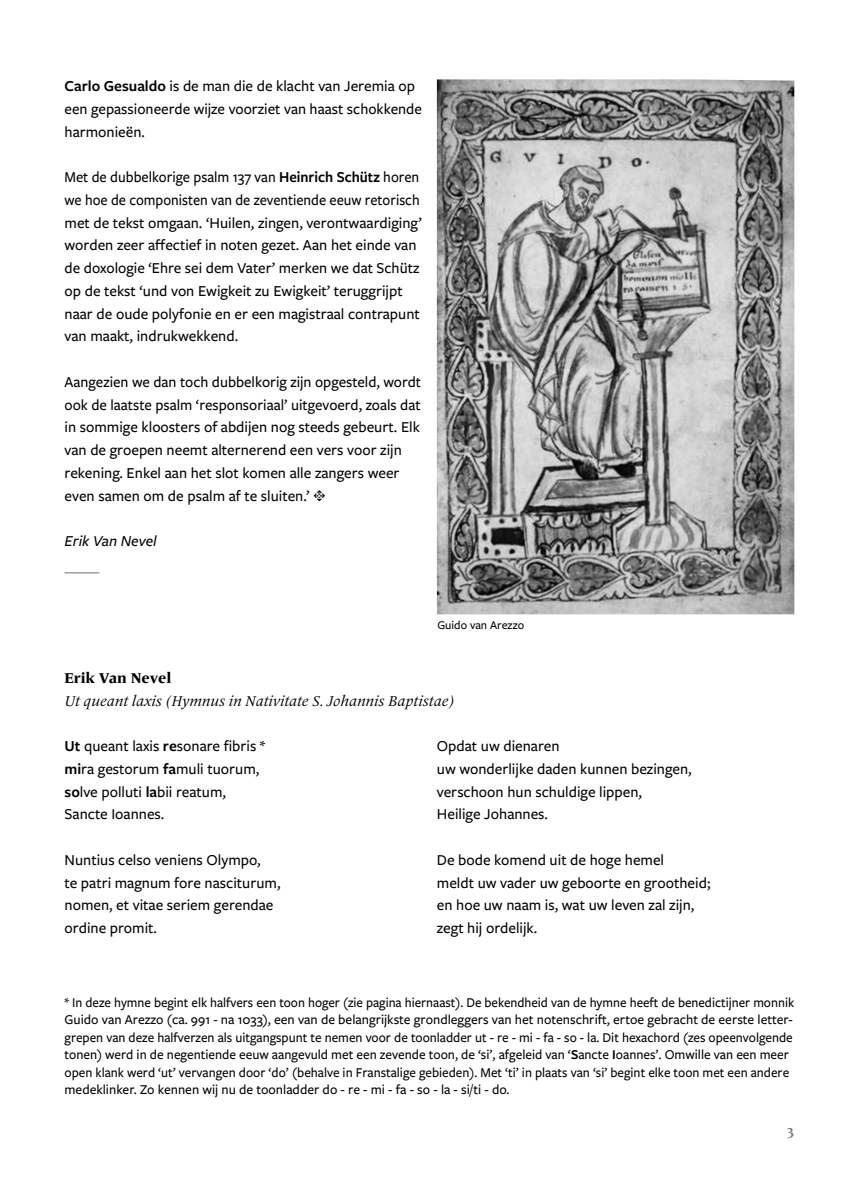
<style>
.page{position:relative;width:844px;height:1191px;background:#fff}
.page>*{position:absolute;margin:0;border:0;box-sizing:border-box;transform-origin:0 0}
.t1{font:500 15.75px/22.8px "Freight Sans Pro";color:#000}
.t2{font:500 15.75px/22.8px "Freight Sans Pro";color:#000;scale:.95 1}
.t3{font:italic 500 15.75px "Freight Sans Pro";color:#000}
.t4{font:italic 14.88px "Frutiger Serif LT Pro";color:#000}
.t5{font:800 14.88px "Frutiger Serif LT Pro";color:#000}
.t6{font:500 14.88px "Frutiger Serif LT Pro";color:#706f6f}
.t7{font:500 14px/17.5px "Freight Sans Pro";color:#000;scale:.96 1}
.t8{font:500 12.25px "Freight Sans Pro";color:#000}
.s1{font-weight:600}
.s2{font-family:"Type Embellishments One";font-weight:400}
</style>
<div class="page">
<hr style="left:64px;top:572px;width:35px;height:1px;background:#706f6f">
<img style="left:437px;top:79px;width:357px;height:535px">
<p class="t1" style="left:64px;top:74px;width:359px"><span class="s1">Carlo Gesualdo</span> is de man die de klacht van Jeremia op een gepassioneerde wijze voorziet van haast schokkende harmonieën.</p>
<p class="t2" style="left:64px;top:165px;width:377px">Met de dubbelkorige psalm 137 van <span class="s1">Heinrich Schütz</span> horen we hoe de componisten van de zeventiende eeuw retorisch met de tekst omgaan. ‘Huilen, zingen, verontwaardiging’ worden zeer affectief in noten gezet. Aan het einde van de doxologie ‘Ehre sei dem Vater’ merken we dat Schütz op de tekst ‘und von Ewigkeit zu Ewigkeit’ teruggrijpt naar de oude polyfonie en er een magistraal contrapunt van maakt, indrukwekkend.</p>
<p class="t1" style="left:64px;top:370px;width:358px">Aangezien we dan toch dubbelkorig zijn opgesteld, wordt ook de laatste psalm ‘responsoriaal’ uitgevoerd, zoals dat in sommige kloosters of abdijen nog steeds gebeurt. Elk van de groepen neemt alternerend een vers voor zijn rekening. Enkel aan het slot komen alle zangers weer even samen om de psalm af te sluiten.’ <span class="s2">t</span></p>
<p class="t3" style="left:64px;top:530px;width:94px">Erik Van Nevel</p>
<p class="t5" style="left:64px;top:669px;width:108px">Erik Van Nevel</p>
<p class="t8" style="left:437px;top:617px;width:88px">Guido van Arezzo</p>
<p class="t4" style="left:64px;top:691px;width:391px">Ut queant laxis (Hymnus in Nativitate S. Johannis Baptistae)</p>
<p class="t1" style="left:64px;top:734px;width:202px"><span class="s1">Ut</span> queant laxis <span class="s1">re</span>sonare fibris * <span class="s1">mi</span>ra gestorum <span class="s1">fa</span>muli tuorum, <span class="s1">so</span>lve polluti <span class="s1">la</span>bii reatum,<br>Sancte Ioannes.</p>
<p class="t1" style="left:64px;top:847px;width:217px">Nuntius celso veniens Olympo,<br>te patri magnum fore nasciturum, nomen, et vitae seriem gerendae ordine promit.</p>
<p class="t1" style="left:437px;top:734px;width:256px">Opdat uw dienaren<br>uw wonderlijke daden kunnen bezingen, verschoon hun schuldige lippen,<br>Heilige Johannes.</p>
<p class="t1" style="left:437px;top:847px;width:275px">De bode komend uit de hoge hemel<br>meldt uw vader uw geboorte en grootheid; en hoe uw naam is, wat uw leven zal zijn, zegt hij ordelijk.</p>
<p class="t7" style="left:64px;top:992px;width:761px">* In deze hymne begint elk halfvers een toon hoger (zie pagina hiernaast). De bekendheid van de hymne heeft de benedictijner monnik Guido van Arezzo (ca. 991 - na 1033), een van de belangrijkste grondleggers van het notenschrift, ertoe gebracht de eerste letter&shy;grepen van deze halfverzen als uitgangspunt te nemen voor de toonladder ut - re - mi - fa - so - la. Dit hexachord (zes opeenvolgende tonen) werd in de negentiende eeuw aangevuld met een zevende toon, de ‘si’, afgeleid van ‘<span class="s1">S</span>ancte <span class="s1">I</span>oannes’. Omwille van een meer open klank werd ‘ut’ vervangen door ‘do’ (behalve in Franstalige gebieden). Met ‘ti’ in plaats van ‘si’ begint elke toon met een andere medeklinker. Zo kennen wij nu de toonladder do - re - mi - fa - so - la - si/ti - do.</p>
<p class="t6" style="left:785px;top:1124px;width:10px">3</p>
</div>
